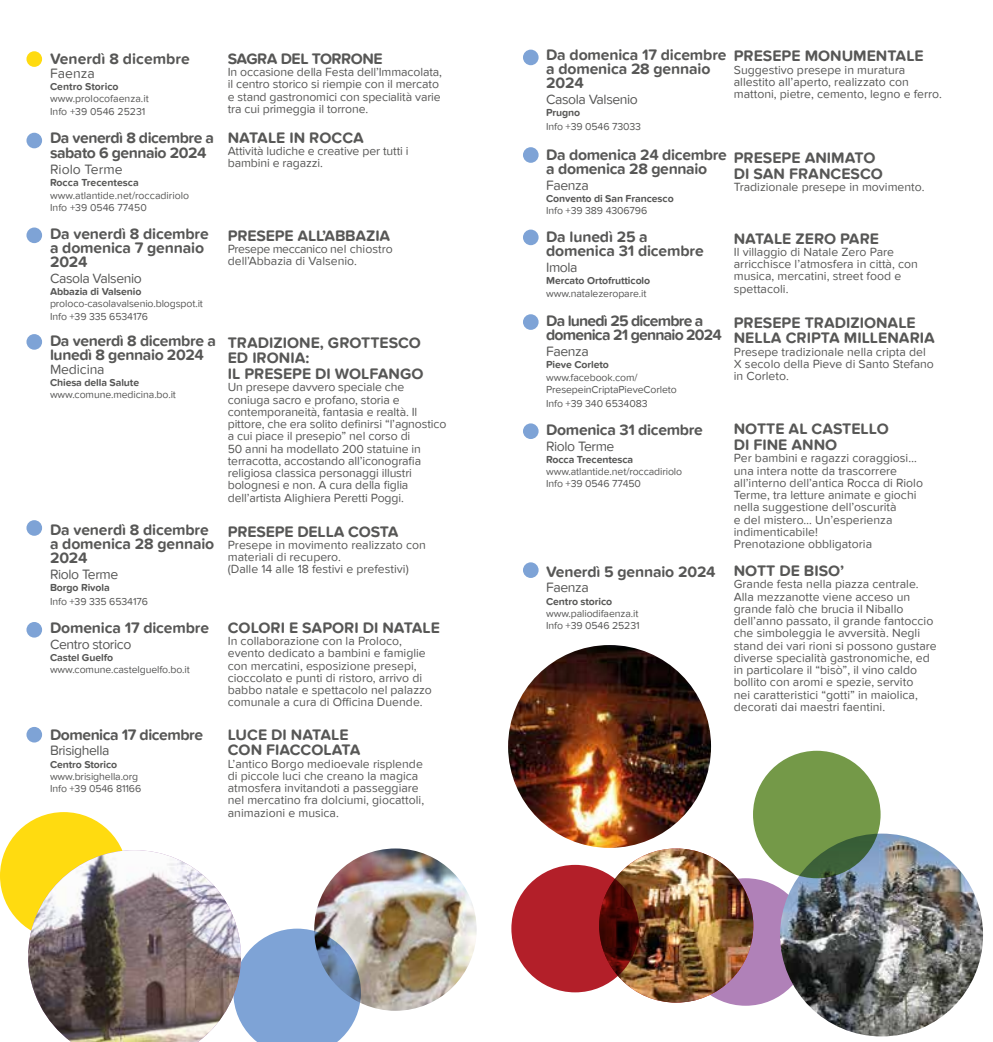
<style>
.page{position:relative;width:993px;height:1042px;background:#fff}
.page>*{position:absolute;margin:0;border:0;box-sizing:border-box;transform-origin:0 0}
.t1{font:700 15.75px/14px "Proxima Nova Soft W03";letter-spacing:-.01em;color:#575756}
.t2{font:700 15.75px/15.8px "Proxima Nova Soft W03";letter-spacing:-.03em;color:#575756}
.t3{font:700 15.75px/14px "Proxima Nova Soft W03";letter-spacing:-.05em;color:#575756}
.t4{font:14px "Proxima Nova Soft W03";letter-spacing:-.03em;color:#575756}
.t5{font:14px "Proxima Nova Soft W03";color:#575756}
.t6{font:14px "Proxima Nova Soft W03";letter-spacing:-.01em;color:#575756}
.t7{font:12.25px/12.2px "Proxima Nova Soft W03";color:#575756}
.t8{font:10.5px/12.2px "Proxima Nova Soft W03";letter-spacing:-.01em;color:#575756}
.t9{font:700 10.5px "Proxima Nova Soft W03";letter-spacing:-.01em;color:#575756}
</style>
<div class="page">
<div style="left:0;top:812px;width:127px;height:127px;background:#ffdb10;border-radius:50%"></div>
<div style="left:681px;top:878px;width:128px;height:127px;background:#b081b8;border-radius:50%"></div>
<img style="left:314px;top:848px;width:162px;height:163px;border-radius:81px">
<div style="left:26px;top:51px;width:16px;height:16px;background:#ffdb10;border-radius:50%"></div>
<div style="left:26px;top:227px;width:16px;height:16px;background:#7ea3d6;border-radius:50%"></div>
<div style="left:26px;top:520px;width:16px;height:16px;background:#7ea3d6;border-radius:50%"></div>
<div style="left:26px;top:334px;width:16px;height:16px;background:#7ea3d6;border-radius:50%"></div>
<div style="left:26px;top:133px;width:16px;height:15px;background:#7ea3d6;border-radius:50%"></div>
<div style="left:26px;top:622px;width:16px;height:15px;background:#7ea3d6;border-radius:50%"></div>
<div style="left:26px;top:727px;width:16px;height:15px;background:#7ea3d6;border-radius:50%"></div>
<svg style="left:241px;top:856px;width:120px;height:186px"></svg>
<img style="left:28px;top:850px;width:213px;height:192px">
<img style="left:508px;top:645px;width:202px;height:203px;border-radius:101px">
<img style="left:779px;top:833px;width:203px;height:203px;border-radius:101px">
<div style="left:752px;top:751px;width:128px;height:127px;background:#749948;border-radius:50%"></div>
<img style="left:599px;top:848px;width:154px;height:154px;border-radius:77px">
<svg style="left:511px;top:865px;width:127px;height:127px;background:#9b1a22"></svg>
<div style="left:523px;top:50px;width:15px;height:15px;background:#7ea3d6;border-radius:50%"></div>
<div style="left:523px;top:230px;width:15px;height:15px;background:#7ea3d6;border-radius:50%"></div>
<div style="left:523px;top:423px;width:15px;height:16px;background:#7ea3d6;border-radius:50%"></div>
<div style="left:523px;top:314px;width:15px;height:16px;background:#7ea3d6;border-radius:50%"></div>
<div style="left:523px;top:147px;width:15px;height:16px;background:#7ea3d6;border-radius:50%"></div>
<div style="left:523px;top:562px;width:15px;height:16px;background:#7ea3d6;border-radius:50%"></div>
<p class="t1" style="left:50px;top:51px;width:141px">Venerdì 8 dicembre</p>
<p class="t4" style="left:50px;top:66px;width:46px">Faenza</p>
<p class="t9" style="left:50px;top:81px;width:70px">Centro Storico</p>
<p class="t8" style="left:50px;top:93px;width:100px">www.prolocofaenza.it<br>Info +39 0546 25231</p>
<p class="t2" style="left:50px;top:129px;width:166px">Da venerdì 8 dicembre a sabato 6 gennaio 2024</p>
<p class="t5" style="left:50px;top:162px;width:74px">Riolo Terme</p>
<p class="t9" style="left:50px;top:177px;width:90px">Rocca Trecentesca</p>
<p class="t8" style="left:50px;top:189px;width:141px">www.atlantide.net/roccadiriolo<br>Info +39 0546 77450</p>
<p class="t1" style="left:50px;top:226px;width:160px">Da venerdì 8 dicembre a domenica 7 gennaio<br>2024</p>
<p class="t4" style="left:50px;top:270px;width:93px">Casola Valsenio</p>
<p class="t9" style="left:50px;top:285px;width:93px">Abbazia di Valsenio</p>
<p class="t8" style="left:50px;top:297px;width:154px">proloco-casolavalsenio.blogspot.it<br>Info +39 335 6534176</p>
<p class="t1" style="left:50px;top:333px;width:167px">Da venerdì 8 dicembre a lunedì 8 gennaio 2024</p>
<p class="t6" style="left:50px;top:361px;width:56px">Medicina</p>
<p class="t9" style="left:50px;top:376px;width:91px">Chiesa della Salute</p>
<p class="t8" style="left:50px;top:388px;width:127px">www.comune.medicina.bo.it</p>
<p class="t1" style="left:50px;top:522px;width:166px">Da venerdì 8 dicembre a domenica 28 gennaio<br>2024</p>
<p class="t4" style="left:50px;top:566px;width:70px">Riolo Terme</p>
<p class="t9" style="left:50px;top:581px;width:61px">Borgo Rivola</p>
<p class="t8" style="left:50px;top:595px;width:99px">Info +39 335 6534176</p>
<p class="t1" style="left:50px;top:620px;width:160px">Domenica 17 dicembre</p>
<p class="t4" style="left:50px;top:636px;width:83px">Centro storico</p>
<p class="t9" style="left:50px;top:651px;width:64px">Castel Guelfo</p>
<p class="t8" style="left:50px;top:663px;width:141px">www.comune.castelguelfo.bo.it</p>
<p class="t2" style="left:50px;top:726px;width:154px">Domenica 17 dicembre</p>
<p class="t4" style="left:50px;top:743px;width:61px">Brisighella</p>
<p class="t9" style="left:50px;top:758px;width:69px">Centro Storico</p>
<p class="t8" style="left:50px;top:770px;width:93px">www.brisighella.org<br>Info +39 0546 81166</p>
<p class="t2" style="left:228px;top:51px;width:156px">SAGRA DEL TORRONE</p>
<p class="t7" style="left:228px;top:66px;width:216px">In occasione della Festa dell’Immacolata, il centro storico si riempie con il mercato e stand gastronomici con specialità varie tra cui primeggia il torrone.</p>
<p class="t1" style="left:228px;top:130px;width:137px">NATALE IN ROCCA</p>
<p class="t7" style="left:228px;top:145px;width:182px">Attività ludiche e creative per tutti i bambini e ragazzi.</p>
<p class="t1" style="left:228px;top:228px;width:164px">PRESEPE ALL’ABBAZIA</p>
<p class="t7" style="left:228px;top:243px;width:166px">Presepe meccanico nel chiostro dell’Abbazia di Valsenio.</p>
<p class="t1" style="left:228px;top:334px;width:197px;line-height:15.8px">TRADIZIONE, GROTTESCO<br>ED IRONIA:<br>IL PRESEPE DI WOLFANGO</p>
<p class="t7" style="left:228px;top:381px;width:220px">Un presepe davvero speciale che coniuga sacro e profano, storia e contemporaneità, fantasia e realtà. Il pittore, che era solito definirsi “l’agnostico a cui piace il presepio” nel corso di<br>50 anni ha modellato 200 statuine in terracotta, accostando all’iconografia religiosa classica personaggi illustri bolognesi e non. A cura della figlia dell’artista Alighiera Peretti Poggi.</p>
<p class="t1" style="left:228px;top:524px;width:172px">PRESEPE DELLA COSTA</p>
<p class="t7" style="left:228px;top:538px;width:199px">Presepe in movimento realizzato con materiali di recupero.<br>(Dalle 14 alle 18 festivi e prefestivi)</p>
<p class="t1" style="left:228px;top:620px;width:214px">COLORI E SAPORI DI NATALE</p>
<p class="t7" style="left:228px;top:635px;width:205px">In collaborazione con la Proloco, evento dedicato a bambini e famiglie con mercatini, esposizione presepi, cioccolato e punti di ristoro, arrivo di babbo natale e spettacolo nel palazzo comunale a cura di Officina Duende.</p>
<p class="t1" style="left:228px;top:726px;width:134px;line-height:15.8px">LUCE DI NATALE<br>CON FIACCOLATA</p>
<p class="t7" style="left:228px;top:757px;width:198px">L’antico Borgo medioevale risplende di piccole luci che creano la magica atmosfera invitandoti a passeggiare nel mercatino fra dolciumi, giocattoli, animazioni e musica.</p>
<p class="t1" style="left:546px;top:48px;width:182px">Da domenica 17 dicembre a domenica 28 gennaio<br>2024</p>
<p class="t4" style="left:546px;top:92px;width:93px">Casola Valsenio</p>
<p class="t9" style="left:546px;top:107px;width:36px">Prugno</p>
<p class="t8" style="left:546px;top:120px;width:96px">Info +39 0546 73033</p>
<p class="t1" style="left:546px;top:147px;width:182px">Da domenica 24 dicembre a domenica 28 gennaio</p>
<p class="t4" style="left:546px;top:177px;width:44px">Faenza</p>
<p class="t9" style="left:546px;top:193px;width:129px">Convento di San Francesco</p>
<p class="t8" style="left:546px;top:204px;width:103px">Info +39 389 4306796</p>
<p class="t1" style="left:546px;top:230px;width:159px">Da lunedì 25 a domenica 31 dicembre</p>
<p class="t4" style="left:546px;top:260px;width:33px">Imola</p>
<p class="t9" style="left:546px;top:275px;width:105px">Mercato Ortofrutticolo</p>
<p class="t8" style="left:546px;top:287px;width:102px">www.natalezeropare.it</p>
<p class="t3" style="left:546px;top:314px;width:177px">Da lunedì 25 dicembre a domenica 21 gennaio 2024</p>
<p class="t4" style="left:546px;top:344px;width:44px">Faenza</p>
<p class="t9" style="left:546px;top:359px;width:64px">Pieve Corleto</p>
<p class="t8" style="left:546px;top:371px;width:132px">www.facebook.com/<br>PresepeinCriptaPieveCorleto</p>
<p class="t8" style="left:546px;top:397px;width:103px">Info +39 340 6534083</p>
<p class="t1" style="left:546px;top:422px;width:158px">Domenica 31 dicembre</p>
<p class="t4" style="left:546px;top:438px;width:70px">Riolo Terme</p>
<p class="t9" style="left:546px;top:453px;width:89px">Rocca Trecentesca</p>
<p class="t8" style="left:546px;top:465px;width:137px">www.atlantide.net/roccadiriolo<br>Info +39 0546 77450</p>
<p class="t1" style="left:733px;top:49px;width:191px">PRESEPE MONUMENTALE</p>
<p class="t7" style="left:733px;top:63px;width:209px">Suggestivo presepe in muratura allestito all’aperto, realizzato con mattoni, pietre, cemento, legno e ferro.</p>
<p class="t1" style="left:733px;top:150px;width:150px;line-height:15.8px">PRESEPE ANIMATO<br>DI SAN FRANCESCO</p>
<p class="t7" style="left:733px;top:181px;width:192px">Tradizionale presepe in movimento.</p>
<p class="t1" style="left:733px;top:231px;width:147px">NATALE ZERO PARE</p>
<p class="t7" style="left:733px;top:245px;width:185px">Il villaggio di Natale Zero Pare arricchisce l’atmosfera in città, con musica, mercatini, street food e spettacoli.</p>
<p class="t1" style="left:733px;top:314px;width:202px;line-height:15.8px">PRESEPE TRADIZIONALE<br>NELLA CRIPTA MILLENARIA</p>
<p class="t7" style="left:733px;top:345px;width:201px">Presepe tradizionale nella cripta del<br>X secolo della Pieve di Santo Stefano in Corleto.</p>
<p class="t1" style="left:733px;top:421px;width:156px;line-height:15.8px">NOTTE AL CASTELLO<br>DI FINE ANNO</p>
<p class="t7" style="left:733px;top:452px;width:191px">Per bambini e ragazzi coraggiosi… una intera notte da trascorrere all’interno dell’antica Rocca di Riolo<br>Terme, tra letture animate e giochi nella suggestione dell’oscurità<br>e del mistero… Un’esperienza indimenticabile!<br>Prenotazione obbligatoria</p>
<p class="t1" style="left:733px;top:563px;width:112px">NOTT DE BISO’</p>
<p class="t7" style="left:733px;top:578px;width:204px">Grande festa nella piazza centrale.<br>Alla mezzanotte viene acceso un grande falò che brucia il Niballo dell’anno passato, il grande fantoccio che simboleggia le avversità. Negli stand dei vari rioni si possono gustare diverse specialità gastronomiche, ed in particolare il “bisò”, il vino caldo bollito con aromi e spezie, servito<br>nei caratteristici “gotti” in maiolica, decorati dai maestri faentini.</p>
<p class="t1" style="left:546px;top:564px;width:171px">Venerdì 5 gennaio 2024</p>
<p class="t4" style="left:546px;top:580px;width:44px">Faenza</p>
<p class="t9" style="left:546px;top:595px;width:68px">Centro storico</p>
<p class="t8" style="left:546px;top:607px;width:95px">www.paliodifaenza.it<br>Info +39 0546 25231</p>
</div>
